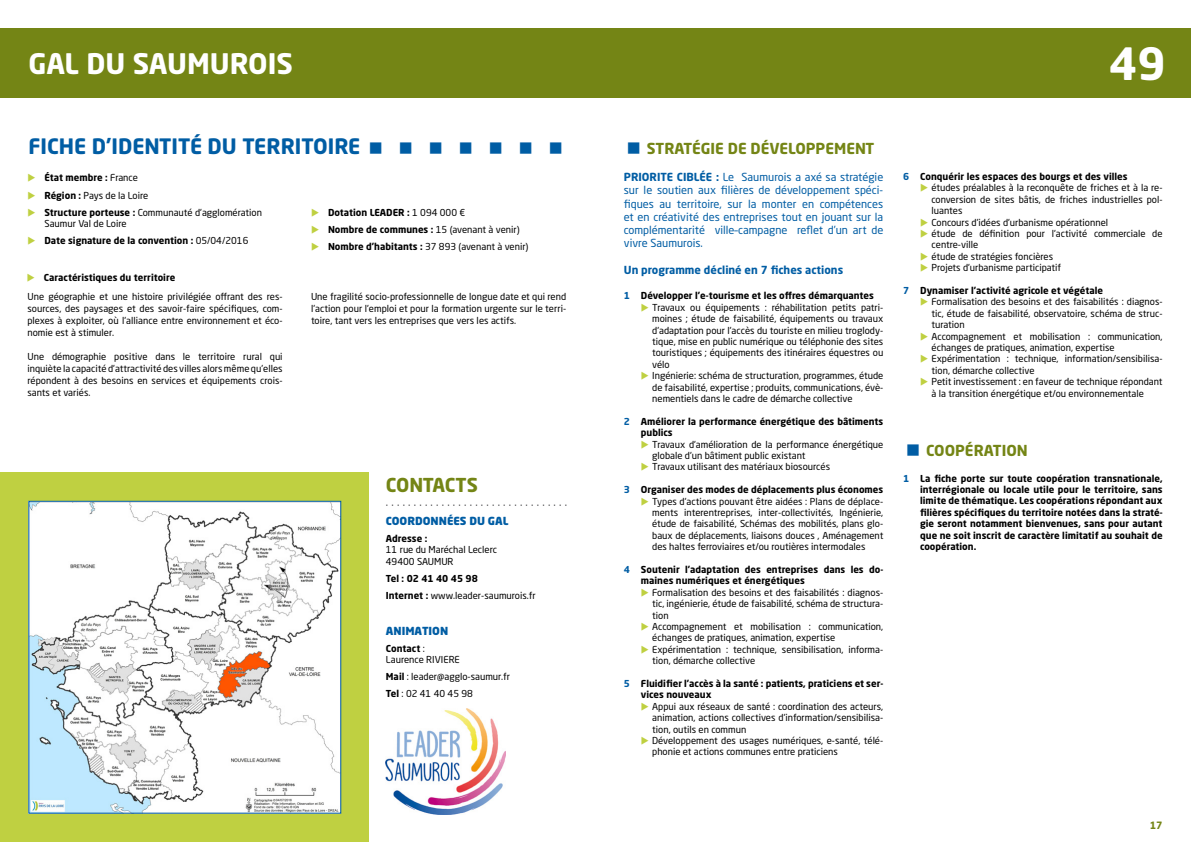
<style>
.page{position:relative;width:1191px;height:842px;background:#fff}
.page>*{position:absolute;margin:0;border:0;box-sizing:border-box;transform-origin:0 0}
.t1{font:700 44px "Neo Sans Std";color:#fff}
.t2{font:700 28px "Neo Sans Std";color:#fff}
.t3{font:700 21px "Neo Sans Std";color:#005da4}
.t4{font:700 19px "Neo Sans Std";letter-spacing:-.02em;color:#748515}
.t5{font:700 15px "Neo Sans Std";color:#748515}
.t6{font:11px/13.2px "Neo Sans Std";color:#005da4;text-align:justify}
.t7{font:700 11px "Neo Sans Std";color:#005da4}
.t8{font:11px "Neo Sans Std";color:#4b4b4d}
.t9{font:900 11px "Neo Sans Std";color:#005da4}
.t10{font:700 10px "Neo Sans Std";color:#748515}
.t11{font:9.5px/11.4px "Neo Sans Std";color:#000}
.t12{font:700 9.5px/11.4px "Neo Sans Std";color:#000}
.s1{color:#bfd041}
.s2{font-weight:400}
.s3{font-weight:700}
.s4{color:#005da4}
</style>
<div class="page">
<div style="left:0;top:28px;width:1191px;height:70px;background:#748515"></div>
<div style="left:0;top:472px;width:369px;height:370px;background:#bfd041"></div>
<img style="left:30px;top:503px;width:309px;height:309px">
<img style="left:386px;top:708px;width:120px;height:107px">
<h2 class="t2" style="left:28px;top:46px;width:266px">GAL DU SAUMUROIS</h2>
<h3 class="t3" style="left:28px;top:133px;width:333px">FICHE D’IDENTITÉ DU TERRITOIRE</h3>
<p class="t12" style="left:27px;top:172px;width:112px"><span class="s1">◆</span> État membre : <span class="s2">France</span></p>
<p class="t11" style="left:27px;top:189px;width:122px"><span class="s1">◆</span> <span class="s3">Région :</span> Pays de la Loire</p>
<p class="t11" style="left:44px;top:206px;width:219px;text-indent:-17px"><span class="s1">◆</span> <span class="s3">Structure porteuse :</span> Communauté d’agglomération<br>Saumur Val de Loire</p>
<p class="t12" style="left:27px;top:235px;width:222px"><span class="s1">◆</span> Date signature de la convention : <span class="s2">05/04/2016</span></p>
<p class="t12" style="left:27px;top:272px;width:150px"><span class="s1">◆</span> Caractéristiques du territoire</p>
<p class="t11" style="left:27px;top:290px;width:257px;line-height:12px;text-align:justify">Une géographie et une histoire privilégiée offrant des res&shy;sources, des paysages et des savoir-faire spécifiques, com&shy;plexes à exploiter, où l’alliance entre environnement et éco&shy;nomie est à stimuler.</p>
<p class="t11" style="left:27px;top:350px;width:257px;line-height:12px;text-align:justify">Une démographie positive dans le territoire rural qui inquiète la capacité d’attractivité des villes alors même qu’elles répondent à des besoins en services et équipements crois&shy;sants et variés.</p>
<p class="t12" style="left:311px;top:206px;width:156px"><span class="s1">◆</span> Dotation LEADER : <span class="s2">1 094 000 €</span></p>
<p class="t12" style="left:311px;top:223px;width:210px"><span class="s1">◆</span> Nombre de communes : <span class="s2">15 (avenant à venir)</span></p>
<p class="t11" style="left:311px;top:240px;width:219px"><span class="s1">◆</span> <span class="s3">Nombre d’habitants :</span> 37 893 (avenant à venir)</p>
<p class="t11" style="left:311px;top:290px;width:257px;line-height:12px;text-align:justify">Une fragilité socio-professionnelle de longue date et qui rend l’action pour l’emploi et pour la formation urgente sur le terri&shy;toire, tant vers les entreprises que vers les actifs.</p>
<h3 class="t4" style="left:386px;top:473px;width:94px">CONTACTS</h3>
<p class="t8" style="left:386px;top:495px;width:183px">.................................</p>
<p class="t9" style="left:386px;top:514px;width:124px">COORDONNÉES DU GAL</p>
<p class="t12" style="left:386px;top:532px;width:43px">Adresse :</p>
<p class="t11" style="left:386px;top:544px;width:113px">11 rue du Maréchal Leclerc<br>49400 SAUMUR</p>
<p class="t12" style="left:386px;top:569px;width:151px;line-height:17.1px">Tel : 02 41 40 45 98<br>Internet : <span class="s2">www.leader-saumurois.fr</span></p>
<p class="t9" style="left:386px;top:623px;width:64px">ANIMATION</p>
<p class="t11" style="left:386px;top:642px;width:75px"><span class="s3">Contact</span> :<br>Laurence RIVIERE</p>
<p class="t11" style="left:386px;top:668px;width:126px;line-height:17.1px"><span class="s3">Mail</span> : leader@agglo-saumur.fr<br><span class="s3">Tel</span> : 02 41 40 45 98</p>
<h1 class="t1" style="left:1108px;top:36px;width:58px">49</h1>
<h3 class="t5" style="left:647px;top:139px;width:229px">STRATÉGIE DE DÉVELOPPEMENT</h3>
<p class="t6" style="left:624px;top:170px;width:261px"><span class="s3">PRIORITE CIBLÉE :</span> Le Saumurois a axé sa stratégie sur le soutien aux filières de développement spéci&shy;fiques au territoire, sur la monter en compétences et en créativité des entreprises tout en jouant sur la complémentarité ville–campagne reflet d’un art de vivre Saumurois.</p>
<p class="t7" style="left:624px;top:262px;width:221px">Un programme décliné en 7 fiches actions</p>
<p class="t12" style="left:624px;top:290px;width:252px"><span class="s4">1</span> Développer l’e-tourisme et les offres démarquantes</p>
<p class="t11" style="left:652px;top:301px;width:233px;text-align:justify;text-indent:-11px"><span class="s1">◆</span> Travaux ou équipements : réhabilitation petits patri&shy;moines ; étude de faisabilité, équipements ou travaux d’adaptation pour l’accès du touriste en milieu troglody&shy;tique, mise en public numérique ou téléphonie des sites touristiques ; équipements des itinéraires équestres ou vélo</p>
<p class="t11" style="left:652px;top:370px;width:233px;text-align:justify;text-indent:-11px"><span class="s1">◆</span> Ingénierie: schéma de structuration, programmes, étude de faisabilité, expertise ; produits, communications, évè&shy;nementiels dans le cadre de démarche collective</p>
<p class="t12" style="left:641px;top:415px;width:244px;text-indent:-17px"><span class="s4">2</span> Améliorer la performance énergétique des bâtiments publics</p>
<p class="t11" style="left:652px;top:438px;width:233px;text-indent:-11px"><span class="s1">◆</span> Travaux d’amélioration de la performance énergétique globale d’un bâtiment public existant</p>
<p class="t11" style="left:641px;top:461px;width:191px"><span class="s1">◆</span> Travaux utilisant des matériaux biosourcés</p>
<p class="t12" style="left:624px;top:484px;width:261px"><span class="s4">3</span> Organiser des modes de déplacements plus économes</p>
<p class="t11" style="left:652px;top:495px;width:233px;text-align:justify;text-indent:-11px"><span class="s1">◆</span> Types d’actions pouvant être aidées : Plans de déplace&shy;ments interentreprises, inter-collectivités, Ingénierie, étude de faisabilité, Schémas des mobilités, plans glo&shy;baux de déplacements, liaisons douces , Aménagement des haltes ferroviaires et/ou routières intermodales</p>
<p class="t12" style="left:641px;top:563px;width:244px;text-indent:-17px"><span class="s4">4</span> Soutenir l’adaptation des entreprises dans les do&shy;maines numériques et énergétiques</p>
<p class="t11" style="left:652px;top:586px;width:233px;text-align:justify;text-indent:-11px"><span class="s1">◆</span> Formalisation des besoins et des faisabilités : diagnos&shy;tic, ingénierie, étude de faisabilité, schéma de structura&shy;tion</p>
<p class="t11" style="left:652px;top:621px;width:233px;text-indent:-11px"><span class="s1">◆</span> Accompagnement et mobilisation : communication, échanges de pratiques, animation, expertise</p>
<p class="t11" style="left:652px;top:643px;width:233px;text-indent:-11px"><span class="s1">◆</span> Expérimentation : technique, sensibilisation, informa&shy;tion, démarche collective</p>
<p class="t12" style="left:641px;top:677px;width:244px;text-indent:-17px"><span class="s4">5</span> Fluidifier l’accès à la santé : patients, praticiens et ser&shy;vices nouveaux</p>
<p class="t11" style="left:652px;top:700px;width:233px;text-align:justify;text-indent:-11px"><span class="s1">◆</span> Appui aux réseaux de santé : coordination des acteurs, animation, actions collectives d’information/sensibilisa&shy;tion, outils en commun</p>
<p class="t11" style="left:652px;top:735px;width:233px;text-indent:-11px"><span class="s1">◆</span> Développement des usages numériques, e-santé, télé&shy;phonie et actions communes entre praticiens</p>
<p class="t12" style="left:903px;top:170px;width:226px"><span class="s4">6</span> Conquérir les espaces des bourgs et des villes</p>
<p class="t11" style="left:931px;top:182px;width:233px;text-align:justify;text-indent:-11px"><span class="s1">◆</span> études préalables à la reconquête de friches et à la re&shy;conversion de sites bâtis, de friches industrielles pol&shy;luantes</p>
<p class="t11" style="left:920px;top:216px;width:189px"><span class="s1">◆</span> Concours d’idées d’urbanisme opérationnel</p>
<p class="t11" style="left:931px;top:228px;width:233px;text-indent:-11px"><span class="s1">◆</span> étude de définition pour l’activité commerciale de centre-ville</p>
<p class="t11" style="left:920px;top:250px;width:134px"><span class="s1">◆</span> étude de stratégies foncières</p>
<p class="t11" style="left:920px;top:262px;width:142px"><span class="s1">◆</span> Projets d’urbanisme participatif</p>
<p class="t12" style="left:903px;top:284px;width:201px"><span class="s4">7</span> Dynamiser l’activité agricole et végétale</p>
<p class="t11" style="left:931px;top:296px;width:233px;text-align:justify;text-indent:-11px"><span class="s1">◆</span> Formalisation des besoins et des faisabilités : diagnos&shy;tic, étude de faisabilité, observatoire, schéma de struc&shy;turation</p>
<p class="t11" style="left:931px;top:330px;width:233px;text-indent:-11px"><span class="s1">◆</span> Accompagnement et mobilisation : communication, échanges de pratiques, animation, expertise</p>
<p class="t11" style="left:931px;top:353px;width:233px;text-indent:-11px"><span class="s1">◆</span> Expérimentation : technique, information/sensibilisa&shy;tion, démarche collective</p>
<p class="t11" style="left:931px;top:376px;width:233px;text-indent:-11px"><span class="s1">◆</span> Petit investissement : en faveur de technique répondant à la transition énergétique et/ou environnementale</p>
<h3 class="t5" style="left:926px;top:441px;width:103px">COOPÉRATION</h3>
<p class="t12" style="left:920px;top:472px;width:244px;text-align:justify;text-indent:-17px"><span class="s4">1</span> La fiche porte sur toute coopération transnationale, interrégionale ou locale utile pour le territoire, sans limite de thématique. Les coopérations répondant aux filières spécifiques du territoire notées dans la straté&shy;gie seront notamment bienvenues, sans pour autant que ne soit inscrit de caractère limitatif au souhait de coopération.</p>
<p class="t10" style="left:1149px;top:819px;width:14px">17</p>
</div>
